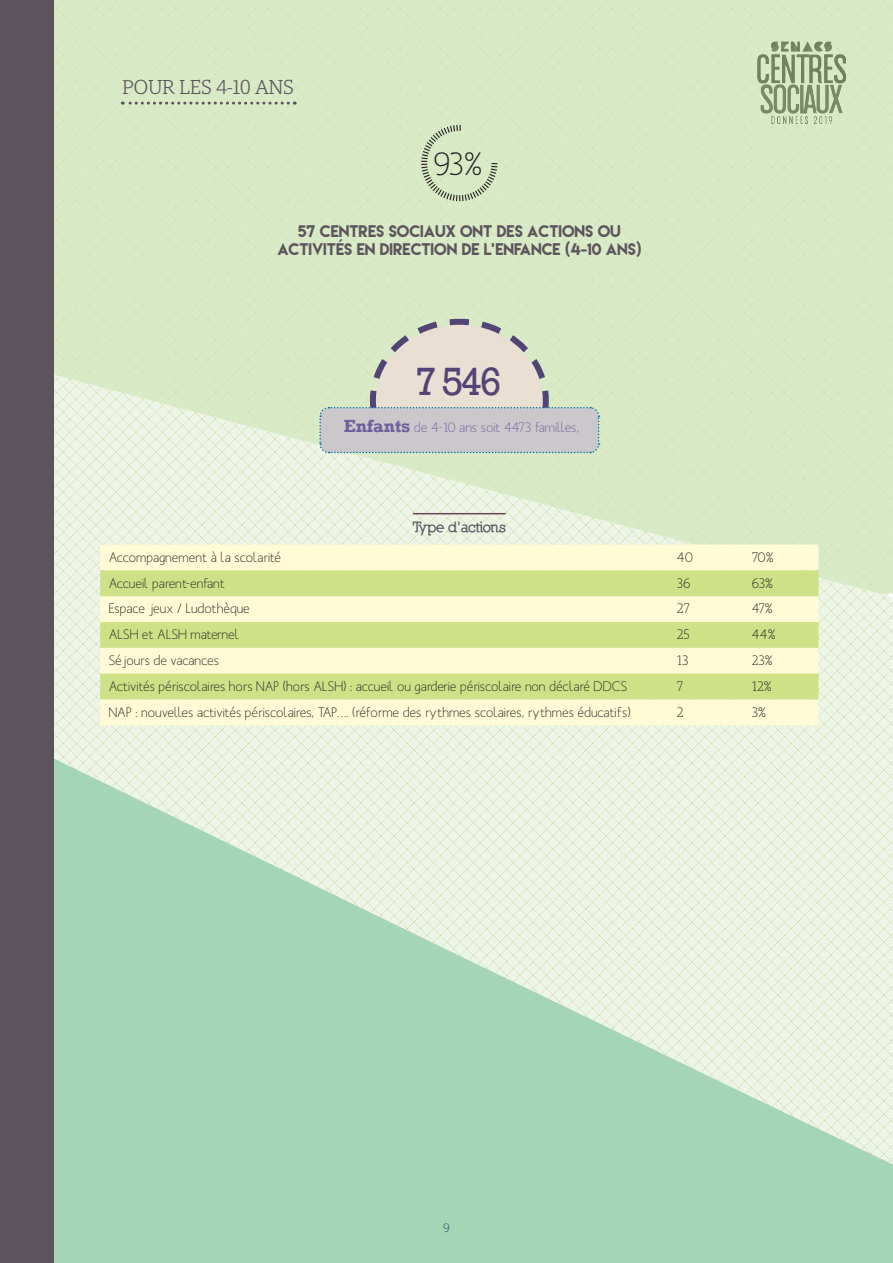
<style>
.page{position:relative;width:893px;height:1263px;background:#fff}
.page>*{position:absolute;margin:0;border:0;box-sizing:border-box;transform-origin:0 0}
.Chiffre_loc{font:40.5px "Rockwell";color:#524575}
.t1{font:31.95px "Mank Sans";color:#231f20}
._2e_Niveau{font:19.5px "Open Serif";letter-spacing:-.02em;color:#5c545c}
.t2{font:15px "Lemon Milk";color:#5c545c}
.Titres_tableaux{font:800 15px "Nilland";color:#56525d}
.t3{font:13.5px "Mank Sans";color:#231f20}
.Texte_de_blocs{font:13.5px "Mank Sans";color:#6e619d}
.t4{font:12px "Mank Sans";color:#0c4563}
.s1{font-family:"Rockwell";font-weight:700;font-size:18px}
</style>
<div class="page">
<img style="left:0;top:0;width:893px;height:1263px">
<svg style="left:122px;top:102px;width:166px;height:3px"></svg>
<hr style="left:413px;top:513px;width:93px;height:1px;background:#6d4254">
<svg style="left:420px;top:124px;width:79px;height:78px;background:#cddcbb"></svg>
<svg style="left:319px;top:316px;width:281px;height:138px;background:#d3d6c8"></svg>
<div style="left:100px;top:544px;width:718px;height:181px;background:#fffbd6"></div>
<svg style="left:100px;top:570px;width:718px;height:129px;background:#e2eba6"></svg>
<p class="_2e_Niveau" style="left:122px;top:74px;width:173px">POUR LES 4-10 ANS</p>
<p class="t1" style="left:433px;top:144px;width:51px">93%</p>
<p class="t2" style="left:298px;top:221px;width:325px">57 CENTRES SOCIAUX ONT DES ACTIONS OU</p>
<p class="t2" style="left:277px;top:239px;width:366px">ACTIVITÉS EN DIRECTION DE L’ENFANCE (4-10 ANS)</p>
<p class="Chiffre_loc" style="left:415px;top:358px;width:88px">7 546</p>
<p class="Texte_de_blocs" style="left:344px;top:418px;width:237px"><span class="s1">Enfants</span> de 4-10 ans soit 4473 familles,</p>
<p class="Titres_tableaux" style="left:413px;top:518px;width:94px">Type d’actions</p>
<p class="t3" style="left:109px;top:549px;width:174px">Accompagnement à la scolarité</p>
<p class="t3" style="left:677px;top:549px;width:18px">40</p>
<p class="t3" style="left:752px;top:549px;width:23px">70%</p>
<p class="t3" style="left:109px;top:575px;width:118px">Accueil parent-enfant</p>
<p class="t3" style="left:677px;top:575px;width:15px">36</p>
<p class="t3" style="left:752px;top:575px;width:23px">63%</p>
<p class="t3" style="left:109px;top:600px;width:143px">Espace jeux / Ludothèque</p>
<p class="t3" style="left:677px;top:600px;width:15px">27</p>
<p class="t3" style="left:752px;top:600px;width:23px">47%</p>
<p class="t3" style="left:109px;top:626px;width:132px">ALSH et ALSH maternel</p>
<p class="t3" style="left:677px;top:626px;width:14px">25</p>
<p class="t3" style="left:752px;top:626px;width:25px">44%</p>
<p class="t3" style="left:109px;top:652px;width:112px">Séjours de vacances</p>
<p class="t3" style="left:677px;top:652px;width:13px">13</p>
<p class="t3" style="left:752px;top:652px;width:22px">23%</p>
<p class="t3" style="left:109px;top:678px;width:520px">Activités périscolaires hors NAP (hors ALSH) : accueil ou garderie périscolaire non déclaré DDCS</p>
<p class="t3" style="left:677px;top:678px;width:8px">7</p>
<p class="t3" style="left:752px;top:678px;width:21px">12%</p>
<p class="t3" style="left:109px;top:704px;width:524px">NAP : nouvelles activités périscolaires, TAP…. (réforme des rythmes scolaires, rythmes éducatifs)</p>
<p class="t3" style="left:677px;top:704px;width:8px">2</p>
<p class="t3" style="left:752px;top:704px;width:16px">3%</p>
<p class="t4" style="left:443px;top:1220px;width:8px">9</p>
</div>
